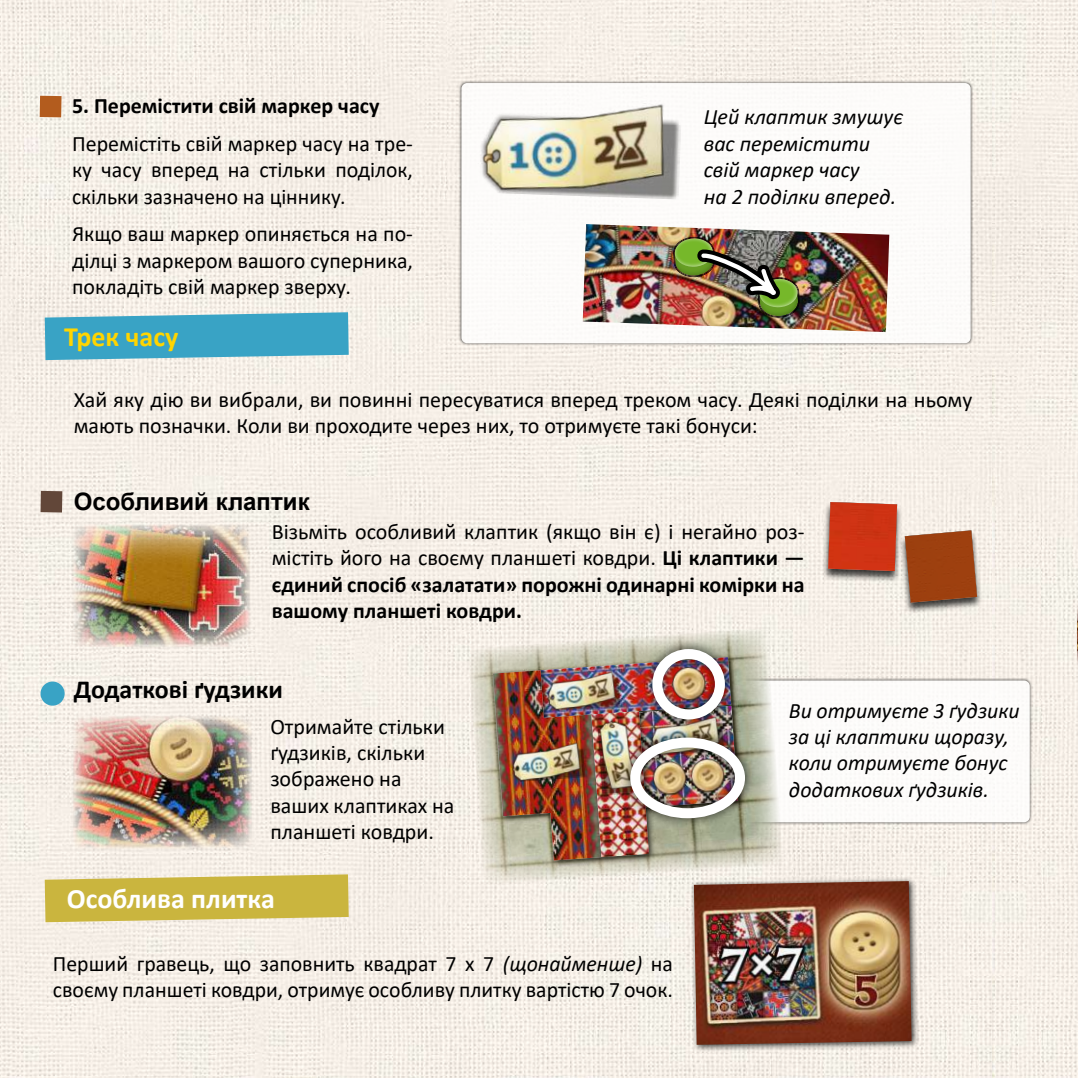
<style>
.page{position:relative;width:1078px;height:1078px;background:#fff}
.page>*{position:absolute;margin:0;border:0;box-sizing:border-box;transform-origin:0 0}
.t1{font:700 28px "Calibri";color:#fff}
.t2{font:700 28px "Calibri";color:#ffd500}
.t3{font:700 26px "Calibri";color:#000}
.t4{font:700 24px "Arial";color:#000}
.t5{font:22px/26.4px "Calibri";color:#000;text-align:justify}
.t6{font:italic 22px/26.4px "Calibri";color:#000}
.t7{font:700 22px "Calibri";color:#000}
.s1{font-weight:700}
.s2{font-style:italic}
</style>
<div class="page">
<img style="left:0;top:0;width:992px;height:1077px">
<img style="left:992px;top:0;width:85px;height:1077px">
<svg style="left:45px;top:312px;width:303px;height:48px;background:#4eabc8"></svg>
<div style="left:458px;top:81px;width:514px;height:264px;background:#000;opacity:.75"></div>
<div style="left:461px;top:83px;width:509px;height:260px;background:#fff;border-radius:6px"></div>
<div style="left:550px;top:678px;width:482px;height:146px;background:#000;opacity:.75"></div>
<div style="left:553px;top:680px;width:476px;height:142px;background:#fff;border-radius:6px"></div>
<img style="left:480px;top:99px;width:201px;height:100px">
<div style="left:40px;top:96px;width:21px;height:21px;background:#b35c1e"></div>
<div style="left:41px;top:491px;width:21px;height:21px;background:#624739"></div>
<img style="left:582px;top:222px;width:307px;height:110px">
<div style="left:41px;top:681px;width:24px;height:24px;background:#39a3c5;border-radius:50%"></div>
<img style="left:1076px;top:601px;width:1px;height:68px">
<svg style="left:45px;top:874px;width:303px;height:48px;background:#cebb51"></svg>
<div style="left:690px;top:876px;width:229px;height:176px;background:#000;opacity:.75"></div>
<img style="left:693px;top:880px;width:218px;height:164px">
<img style="left:467px;top:627px;width:316px;height:258px">
<img style="left:74px;top:716px;width:177px;height:132px">
<img style="left:73px;top:524px;width:177px;height:122px">
<div style="left:898px;top:530px;width:84px;height:84px;background:#000;opacity:.75"></div>
<img style="left:904px;top:530px;width:72px;height:72px">
<div style="left:821px;top:501px;width:81px;height:81px;background:#000;opacity:.75"></div>
<img style="left:827px;top:502px;width:69px;height:69px">
<div style="left:534px;top:653px;width:205px;height:72px;background:#000;opacity:.75"></div>
<div style="left:489px;top:666px;width:120px;height:202px;background:#000;opacity:.75"></div>
<div style="left:587px;top:707px;width:69px;height:157px;background:#000;opacity:.75"></div>
<img style="left:493px;top:657px;width:244px;height:203px">
<img style="left:591px;top:711px;width:57px;height:145px">
<img style="left:597px;top:718px;width:41px;height:77px">
<div style="left:641px;top:638px;width:94px;height:91px;background:#000;opacity:.75"></div>
<div style="left:652px;top:649px;width:72px;height:70px;border:10px solid #fff;border-radius:50%"></div>
<div style="left:619px;top:726px;width:136px;height:102px;background:#000;opacity:.75"></div>
<div style="left:630px;top:737px;width:114px;height:81px;border:10px solid #fff;border-radius:50%"></div>
<p class="t7" style="left:72px;top:90px;width:309px">5. Перемістити свій маркер часу</p>
<p class="t5" style="left:72px;top:130px;width:342px">Перемістіть свій маркер часу на тре&shy;ку часу вперед на стільки поділок, скільки зазначено на ціннику.</p>
<p class="t5" style="left:72px;top:220px;width:342px">Якщо ваш маркер опиняється на по&shy;ділці з маркером вашого суперника, покладіть свій маркер зверху.</p>
<p class="t2" style="left:64px;top:317px;width:116px">Трек часу</p>
<p class="t6" style="left:703px;top:103px;width:201px">Цей клаптик змушує вас перемістити свій маркер часу<br>на 2 поділки вперед.</p>
<p class="t5" style="left:74px;top:385px;width:899px">Хай яку дію ви вибрали, ви повинні пересуватися вперед треком часу. Деякі поділки на ньому мають позначки. Коли ви проходите через них, то отримуєте такі бонуси:</p>
<p class="t4" style="left:74px;top:484px;width:237px">Особливий клаптик</p>
<p class="t5" style="left:272px;top:517px;width:534px">Візьміть особливий клаптик (якщо він є) і негайно роз&shy;містіть його на своєму планшеті ковдри. <span class="s1">Ці клаптики — єдиний спосіб «залатати» порожні одинарні комірки на вашому планшеті ковдри.</span></p>
<p class="t3" style="left:74px;top:670px;width:211px">Додаткові ґудзики</p>
<p class="t5" style="left:270px;top:712px;width:185px;text-align:left">Отримайте стільки ґудзиків, скільки зображено на ваших клаптиках на планшеті ковдри.</p>
<p class="t1" style="left:67px;top:878px;width:209px">Особлива плитка</p>
<p class="t5" style="left:53px;top:949px;width:621px">Перший гравець, що заповнить квадрат 7 х 7 <span class="s2">(щонайменше)</span> на своєму планшеті ковдри, отримує особливу плитку вартістю 7 очок.</p>
<p class="t6" style="left:788px;top:696px;width:232px">Ви отримуєте 3 ґудзики за ці клаптики щоразу, коли отримуєте бонус додаткових ґудзиків.</p>
</div>
